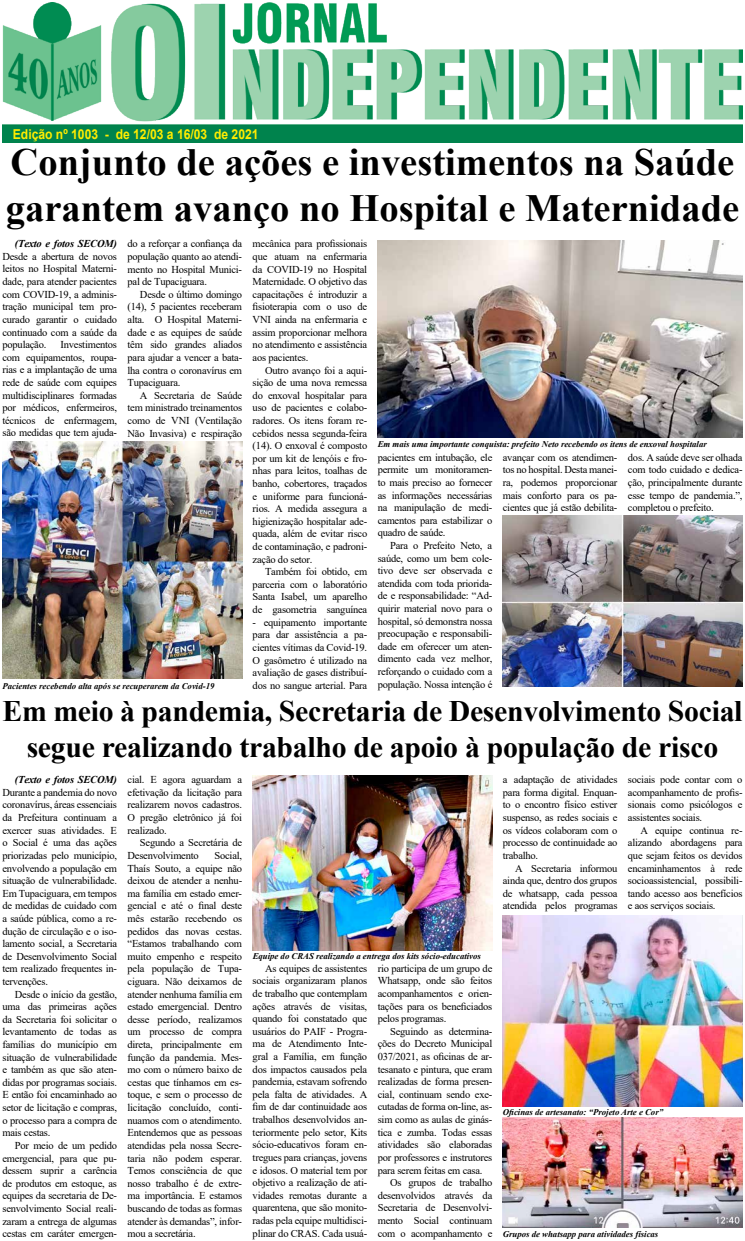
<style>
.page{position:relative;width:745px;height:1241px;background:#fff}
.page>*{position:absolute;margin:0;border:0;box-sizing:border-box;transform-origin:0 0}
.t1{font:700 38.5px/46.2px "Times New Roman";color:#000}
.t2{font:700 29.75px/35.7px "Times New Roman";letter-spacing:-.01em;color:#000;text-align:center}
.t3{font:700 13.65px "Arial";color:#ffed00;scale:.89 1}
.t4{font:10.5px/12.6px "Times New Roman";letter-spacing:-.02em;color:#000;text-align:justify}
.t5{font:italic 700 10.5px "Times New Roman";letter-spacing:-.02em;color:#000}
.t6{font:italic 700 8.75px "Times New Roman";color:#000}
</style>
<div class="page">
<img style="left:2px;top:2px;width:740px;height:141px">
<img style="left:252px;top:775px;width:240px;height:175px">
<img style="left:502px;top:915px;width:240px;height:191px">
<img style="left:502px;top:1117px;width:240px;height:110px">
<img style="left:377px;top:240px;width:365px;height:197px">
<img style="left:2px;top:441px;width:240px;height:237px">
<img style="left:502px;top:515px;width:240px;height:172px">
<p class="t3" style="left:13px;top:125px;width:277px">Edição nº 1003 - de 12/03 a 16/03 de 2021</p>
<h1 class="t1" style="left:6px;top:138px;width:734px">Conjunto de ações e investimentos na Saúde garantem avanço no Hospital e Maternidade</h1>
<p class="t4" style="left:127px;top:237px;width:116px">do a reforçar a confiança da população quanto ao atendi&shy;mento no Hospital Munici&shy;pal de Tupaciguara.</p>
<p class="t4" style="left:127px;top:287px;width:116px;text-indent:12px">Desde o último domingo (14), 5 pacientes receberam alta. O Hospital Materni&shy;dade e as equipes de saúde têm sido grandes aliados para ajudar a vencer a bata&shy;lha contra o coronavírus em Tupaciguara.</p>
<p class="t4" style="left:127px;top:388px;width:116px;text-indent:12px">A Secretaria de Saúde tem ministrado treinamentos como de VNI (Ventilação Não Invasiva) e respiração</p>
<p class="t4" style="left:252px;top:237px;width:116px">mecânica para profissionais que atuam na enfermaria da COVID-19 no Hospital Maternidade. O objetivo das capacitações é introduzir a fisioterapia com o uso de VNI ainda na enfermaria e assim proporcionar melhora no atendimento e assistência aos pacientes.</p>
<p class="t4" style="left:252px;top:363px;width:116px;text-indent:12px">Outro avanço foi a aqui&shy;sição de uma nova remessa do enxoval hospitalar para uso de pacientes e colabo&shy;radores. Os itens foram re&shy;cebidos nessa segunda-feira (14). O enxoval é composto por um kit de lençóis e fro&shy;nhas para leitos, toalhas de banho, cobertores, traçados e uniforme para funcioná&shy;rios. A medida assegura a higienização hospitalar ade&shy;quada, além de evitar risco de contaminação, e padroni&shy;zação do setor.</p>
<p class="t4" style="left:252px;top:565px;width:116px;text-indent:12px">Também foi obtido, em parceria com o laboratório Santa Isabel, um aparelho de gasometria sanguínea</p>
<p class="t4" style="left:252px;top:615px;width:116px">- equipamento importante para dar assistência a pa&shy;cientes vítimas da Covid-19.<br>O gasômetro é utilizado na avaliação de gases distribuí&shy;dos no sangue arterial. Para</p>
<p class="t5" style="left:15px;top:236px;width:104px">(Texto e fotos SECOM)</p>
<p class="t4" style="left:2px;top:250px;width:116px">Desde a abertura de novos leitos no Hospital Materni&shy;dade, para atender pacientes com COVID-19, a adminis&shy;tração municipal tem pro&shy;curado garantir o cuidado continuado com a saúde da população.</p>
<p class="t4" style="left:2px;top:338px;width:116px;text-indent:58px">Investimentos com equipamentos, roupa&shy;rias e a implantação de uma rede de saúde com equipes multidisciplinares formadas por médicos, enfermeiros, técnicos de enfermagem, são medidas que tem ajuda-</p>
<p class="t6" style="left:377px;top:438px;width:330px">Em mais uma importante conquista: prefeito Neto recebendo os itens de enxoval hospitalar</p>
<p class="t4" style="left:377px;top:450px;width:116px">pacientes em intubação, ele permite um monitoramen&shy;to mais preciso ao fornecer as informações necessárias na manipulação de medi&shy;camentos para estabilizar o quadro de saúde.</p>
<p class="t4" style="left:377px;top:538px;width:116px;text-indent:12px">Para o Prefeito Neto, a saúde, como um bem cole&shy;tivo deve ser observada e atendida com toda priorida&shy;de e responsabilidade: “Ad&shy;quirir material novo para o hospital, só demonstra nossa preocupação e responsabili&shy;dade em oferecer um aten&shy;dimento cada vez melhor, reforçando o cuidado com a população. Nossa intenção é</p>
<p class="t4" style="left:502px;top:450px;width:116px">avançar com os atendimen&shy;tos no hospital. Desta manei&shy;ra, podemos proporcionar mais conforto para os pa&shy;cientes que já estão debilita-</p>
<p class="t4" style="left:627px;top:450px;width:116px">dos. A saúde deve ser olhada com todo cuidado e dedica&shy;ção, principalmente durante esse tempo de pandemia.”, completou o prefeito.</p>
<p class="t6" style="left:2px;top:679px;width:213px">Pacientes recebendo alta após se recuperarem da Covid-19</p>
<h2 class="t2" style="left:2px;top:692px;width:741px">Em meio à pandemia, Secretaria de Desenvolvimento Social segue realizando trabalho de apoio à população de risco</h2>
<p class="t4" style="left:127px;top:773px;width:116px">cial. E agora aguardam a efetivação da licitação para realizarem novos cadastros.<br>O pregão eletrônico já foi realizado.</p>
<p class="t4" style="left:127px;top:836px;width:116px;text-indent:12px">Segundo a Secretária de<br>Desenvolvimento</p>
<p class="t4" style="left:627px;top:773px;width:116px">sociais pode contar com o acompanhamento de profis&shy;sionais como psicólogos e assistentes sociais.</p>
<p class="t4" style="left:627px;top:823px;width:116px;text-indent:12px">A equipe continua re&shy;alizando abordagens para que sejam feitos os devidos encaminhamentos à rede socioassistencial, possibili&shy;tando acesso aos benefícios e aos serviços sociais.</p>
<p class="t4" style="left:502px;top:773px;width:116px">a adaptação de atividades para forma digital. Enquan&shy;to o encontro físico estiver suspenso, as redes sociais e os vídeos colaboram com o processo de continuidade ao trabalho.</p>
<p class="t4" style="left:502px;top:861px;width:116px;text-indent:12px">A Secretaria informou ainda que, dentro dos grupos de whatsapp, cada pessoa atendida pelos programas</p>
<p class="t5" style="left:15px;top:772px;width:104px">(Texto e fotos SECOM)</p>
<p class="t4" style="left:2px;top:785px;width:116px">Durante a pandemia do novo coronavírus, áreas essenciais da Prefeitura continuam a exercer suas atividades. E o Social é uma das ações priorizadas pelo município, envolvendo a população em situação de vulnerabilidade.<br>Em Tupaciguara, em tempos de medidas de cuidado com a saúde pública, como a re&shy;dução de circulação e o iso&shy;lamento social, a Secretaria de Desenvolvimento Social tem realizado frequentes in&shy;tervenções.</p>
<p class="t4" style="left:2px;top:987px;width:116px;text-indent:12px">Desde o início da gestão, uma das primeiras ações da Secretaria foi solicitar o levantamento de todas as famílias do município em situação de vulnerabilidade e também as que são aten&shy;didas por programas sociais.<br>E então foi encaminhado ao setor de licitação e compras, o processo para a compra de mais cestas.</p>
<p class="t4" style="left:2px;top:1138px;width:116px;text-indent:12px">Por meio de um pedido emergencial, para que pu&shy;dessem suprir a carência de produtos em estoque, as equipes da secretaria de De&shy;senvolvimento Social reali&shy;zaram a entrega de algumas cestas em caráter emergen-</p>
<p class="t4" style="left:127px;top:848px;width:116px;text-indent:87px">Social, Thaís Souto, a equipe não deixou de atender a nenhu&shy;ma família em estado emer&shy;gencial e até o final deste mês estarão recebendo os pedidos das novas cestas. “Estamos trabalhando com muito empenho e respeito pela população de Tupa&shy;ciguara. Não deixamos de atender nenhuma família em estado emergencial. Dentro desse período, realizamos um processo de compra direta, principalmente em função da pandemia. Mes&shy;mo com o número baixo de cestas que tínhamos em es&shy;toque, e sem o processo de licitação concluído, conti&shy;nuamos com o atendimento.<br>Entendemos que as pessoas atendidas pela nossa Secre&shy;taria não podem esperar.<br>Temos consciência de que nosso trabalho é de extre&shy;ma importância. E estamos buscando de todas as formas atender às demandas”, infor&shy;mou a secretária.</p>
<p class="t6" style="left:252px;top:949px;width:230px">Equipe do CRAS realizando a entrega dos kits sócio-educativos</p>
<p class="t4" style="left:252px;top:961px;width:116px;text-indent:12px">As equipes de assistentes sociais organizaram planos de trabalho que contemplam ações através de visitas, quando foi constatado que usuários do PAIF - Progra&shy;ma de Atendimento Inte&shy;gral a Família, em função dos impactos causados pela pandemia, estavam sofrendo pela falta de atividades. A fim de dar continuidade aos trabalhos desenvolvidos an&shy;teriormente pelo setor, Kits sócio-educativos foram en&shy;tregues para crianças, jovens e idosos. O material tem por objetivo a realização de ati&shy;vidades remotas durante a quarentena, que são monito&shy;radas pela equipe multidisci&shy;plinar do CRAS. Cada usuá-</p>
<p class="t4" style="left:377px;top:961px;width:116px">rio participa de um grupo de Whatsapp, onde são feitos acompanhamentos e orien&shy;tações para os beneficiados pelos programas.</p>
<p class="t4" style="left:390px;top:1024px;width:104px">Seguindo as determina-</p>
<p class="t4" style="left:377px;top:1037px;width:116px">ções do Decreto Municipal</p>
<p class="t4" style="left:377px;top:1049px;width:116px">037/2021, as oficinas de ar-</p>
<p class="t4" style="left:377px;top:1062px;width:116px">tesanato e pintura, que eram</p>
<p class="t4" style="left:377px;top:1074px;width:116px">realizadas de forma presen-</p>
<p class="t4" style="left:377px;top:1087px;width:116px">cial, continuam sendo exe-</p>
<p class="t4" style="left:377px;top:1100px;width:116px">cutadas de forma on-line, as-</p>
<p class="t4" style="left:377px;top:1112px;width:116px">sim como as aulas de ginás-</p>
<p class="t4" style="left:377px;top:1125px;width:116px">tica e zumba. Todas essas</p>
<p class="t4" style="left:377px;top:1137px;width:116px">atividades são elaboradas</p>
<p class="t4" style="left:377px;top:1150px;width:116px">por professores e instrutores</p>
<p class="t4" style="left:377px;top:1163px;width:106px">para serem feitas em casa.</p>
<p class="t4" style="left:390px;top:1175px;width:104px">Os grupos de trabalho</p>
<p class="t4" style="left:377px;top:1188px;width:116px">desenvolvidos através da</p>
<p class="t4" style="left:377px;top:1200px;width:116px">Secretaria de Desenvolvi-</p>
<p class="t4" style="left:377px;top:1213px;width:116px">mento Social continuam</p>
<p class="t4" style="left:377px;top:1226px;width:116px">com o acompanhamento e</p>
<p class="t6" style="left:502px;top:1105px;width:162px">Oficinas de artesanato: “Projeto Arte e Cor”</p>
<p class="t6" style="left:502px;top:1227px;width:157px">Grupos de whatsapp para atividades físicas</p>
</div>
